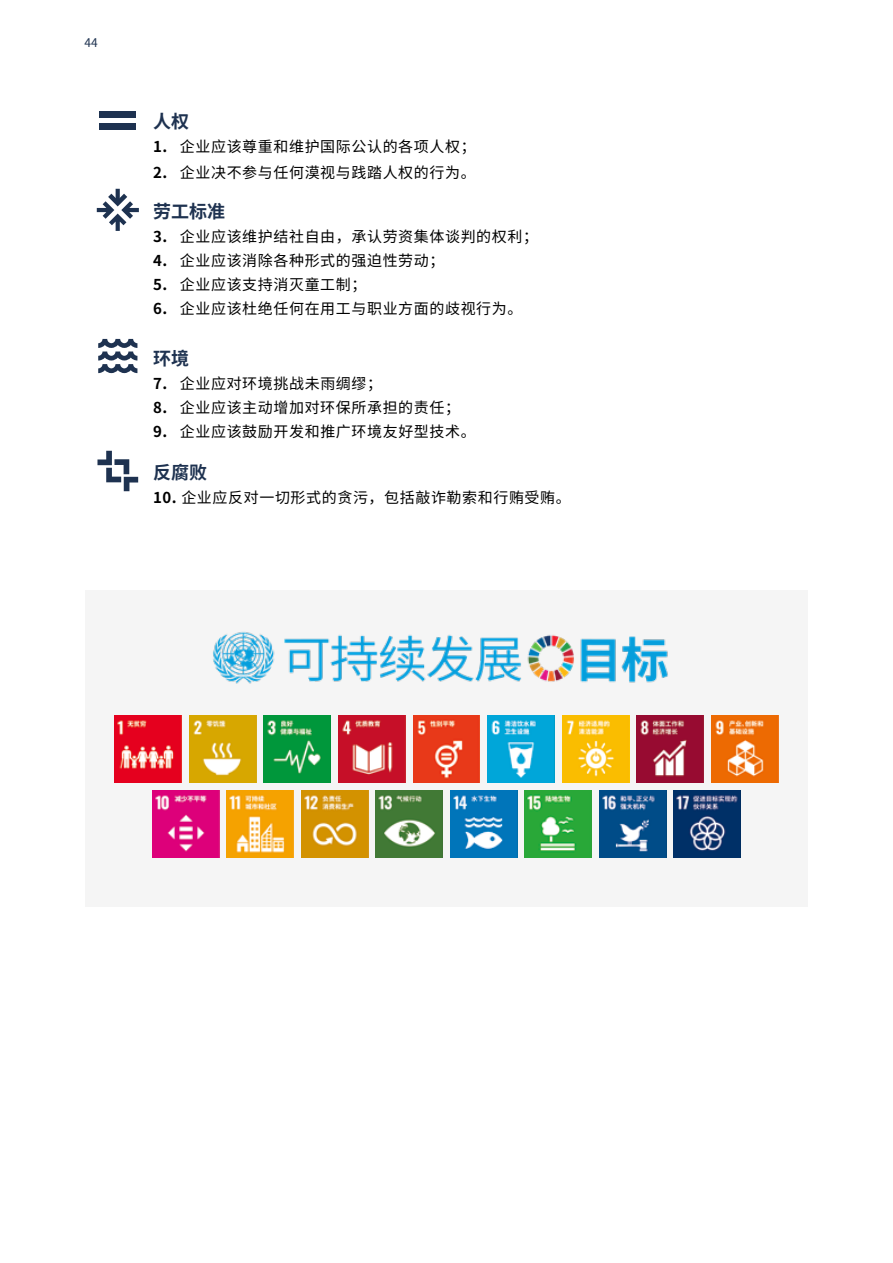
<style>
.page{position:relative;width:893px;height:1263px;background:#fff}
.page>*{position:absolute;margin:0;border:0;box-sizing:border-box;transform-origin:0 0}
.t1{font:700 18px "Noto Sans SC";color:#1e3250}
.t2{font:15px "Noto Sans SC";letter-spacing:.04em;color:#000}
.t3{font:12px "Noto Sans SC";color:#1e3250}
.s1{font-weight:700}
</style>
<div class="page">
<div style="left:85px;top:590px;width:723px;height:317px;background:#f5f5f5"></div>
<img style="left:152px;top:790px;width:67px;height:67px">
<img style="left:413px;top:716px;width:67px;height:67px">
<img style="left:450px;top:790px;width:67px;height:67px">
<img style="left:264px;top:716px;width:67px;height:67px">
<img style="left:301px;top:790px;width:67px;height:67px">
<img style="left:562px;top:716px;width:67px;height:67px">
<img style="left:599px;top:790px;width:67px;height:67px">
<img style="left:189px;top:716px;width:67px;height:67px">
<img style="left:227px;top:790px;width:67px;height:67px">
<img style="left:488px;top:716px;width:66px;height:67px">
<img style="left:525px;top:790px;width:67px;height:67px">
<img style="left:338px;top:716px;width:67px;height:67px">
<img style="left:376px;top:790px;width:67px;height:67px">
<img style="left:637px;top:716px;width:67px;height:67px">
<img style="left:674px;top:790px;width:67px;height:67px">
<img style="left:711px;top:716px;width:67px;height:67px">
<img style="left:213px;top:632px;width:455px;height:52px">
<img style="left:115px;top:716px;width:67px;height:67px">
<svg style="left:97px;top:189px;width:42px;height:42px"></svg>
<svg style="left:98px;top:339px;width:39px;height:34px"></svg>
<div style="left:100px;top:112px;width:36px;height:6px;background:#1e3250"></div>
<div style="left:100px;top:124px;width:36px;height:6px;background:#1e3250"></div>
<svg style="left:97px;top:451px;width:41px;height:40px"></svg>
<p class="t3" style="left:85px;top:36px;width:15px">44</p>
<p class="t1" style="left:153px;top:111px;width:37px">人权</p>
<p class="t2" style="left:153px;top:138px;width:324px"><span class="s1">1.</span> 企业应该尊重和维护国际公认的各项人权；</p>
<p class="t2" style="left:153px;top:164px;width:324px"><span class="s1">2.</span> 企业决不参与任何漠视与践踏人权的行为。</p>
<p class="t1" style="left:153px;top:201px;width:74px">劳工标准</p>
<p class="t2" style="left:153px;top:228px;width:386px"><span class="s1">3.</span> 企业应该维护结社自由，承认劳资集体谈判的权利；</p>
<p class="t2" style="left:153px;top:252px;width:293px"><span class="s1">4.</span> 企业应该消除各种形式的强迫性劳动；</p>
<p class="t2" style="left:153px;top:276px;width:215px"><span class="s1">5.</span> 企业应该支持消灭童工制；</p>
<p class="t2" style="left:153px;top:300px;width:371px"><span class="s1">6.</span> 企业应该杜绝任何在用工与职业方面的歧视行为。</p>
<p class="t1" style="left:153px;top:348px;width:37px">环境</p>
<p class="t2" style="left:153px;top:375px;width:231px"><span class="s1">7.</span> 企业应对环境挑战未雨绸缪；</p>
<p class="t2" style="left:153px;top:399px;width:308px"><span class="s1">8.</span> 企业应该主动增加对环保所承担的责任；</p>
<p class="t2" style="left:153px;top:423px;width:324px"><span class="s1">9.</span> 企业应该鼓励开发和推广环境友好型技术。</p>
<p class="t1" style="left:153px;top:462px;width:55px">反腐败</p>
<p class="t2" style="left:153px;top:489px;width:419px"><span class="s1">10.</span> 企业应反对一切形式的贪污，包括敲诈勒索和行贿受贿。</p>
</div>
